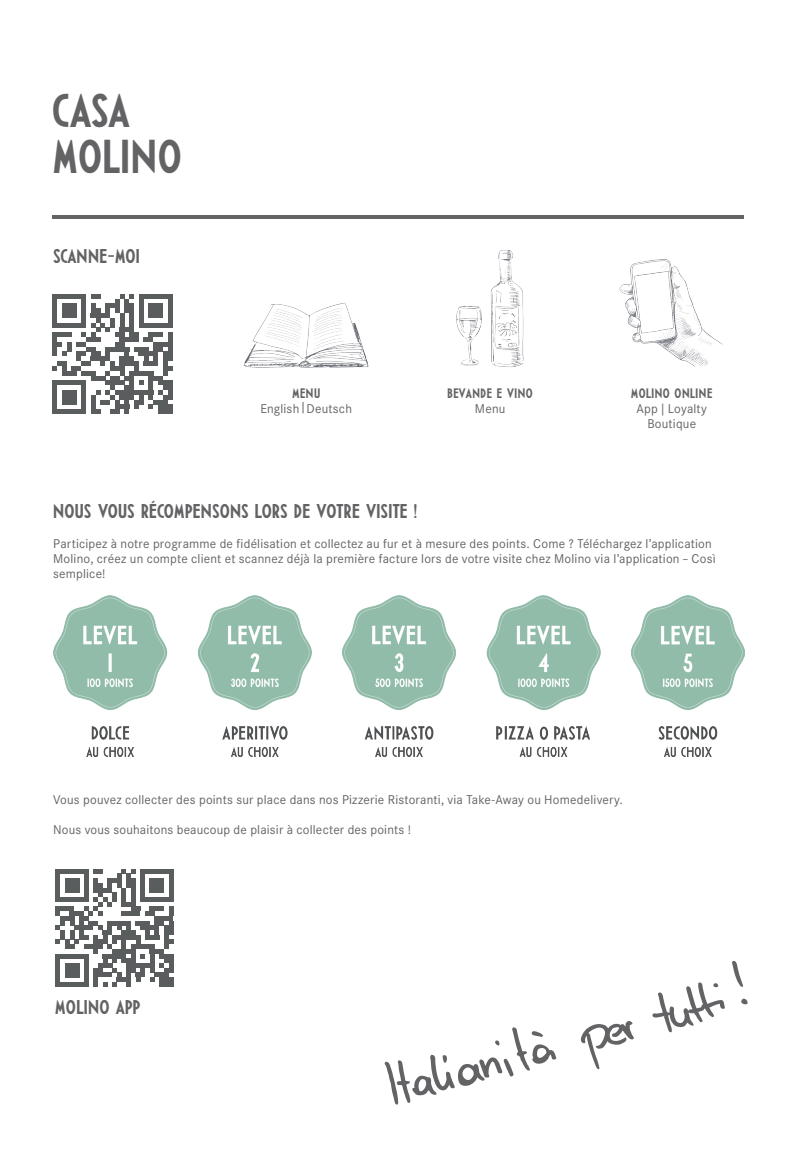
<style>
.page{position:relative;width:798px;height:1170px;background:#fff}
.page>*{position:absolute;margin:0;border:0;box-sizing:border-box;transform-origin:0 0}
.t1{font:47.5px/46.2px "MPI Deco";letter-spacing:-.015em;color:#636366}
.t2{font:20px "MPI Deco";color:#636366}
.t3{font:13.75px "MPI Deco";letter-spacing:.03em;color:#636366}
.t4{font:12.5px/15px "Corporate S";letter-spacing:.015em;color:#636366;text-align:center}
</style>
<div class="page">
<svg style="left:52px;top:294px;width:120px;height:120px"></svg>
<div style="left:52px;top:409px;width:34px;height:5px;background:#5a5d5d"></div>
<div style="left:62px;top:390px;width:14px;height:14px;background:#5a5d5d"></div>
<hr style="left:52px;top:215px;width:691px;height:3px;background:#636366">
<img style="left:456px;top:250px;width:68px;height:117px">
<img style="left:619px;top:259px;width:104px;height:108px">
<img style="left:243px;top:302px;width:126px;height:66px">
<svg style="left:580px;top:1021px;width:54px;height:48px"></svg>
<svg style="left:732px;top:960px;width:11px;height:26px"></svg>
<svg style="left:741px;top:998px;width:6px;height:6px"></svg>
<svg style="left:652px;top:982px;width:72px;height:50px"></svg>
<svg style="left:384px;top:1027px;width:172px;height:77px"></svg>
<svg style="left:55px;top:869px;width:118px;height:117px"></svg>
<div style="left:55px;top:981px;width:33px;height:5px;background:#5a5d5d"></div>
<div style="left:65px;top:963px;width:14px;height:14px;background:#5a5d5d"></div>
<img style="left:53px;top:596px;width:690px;height:160px">
<h1 class="t1" style="left:52px;top:88px;width:131px">CASA<br>MOLINO</h1>
<h2 class="t2" style="left:53px;top:245px;width:88px">SCANNE-MOI</h2>
<p class="t3" style="left:292px;top:385px;width:30px">MENU</p>
<p class="t4" style="left:260px;top:401px;width:93px">English Deutsch</p>
<p class="t3" style="left:447px;top:385px;width:87px">BEVANDE E VINO</p>
<p class="t4" style="left:474px;top:401px;width:32px">Menu</p>
<p class="t3" style="left:630px;top:385px;width:83px">MOLINO ONLINE</p>
<p class="t4" style="left:636px;top:401px;width:72px">App | Loyalty<br>Boutique</p>
<h2 class="t2" style="left:53px;top:500px;width:365px">NOUS VOUS RÉCOMPENSONS LORS DE VOTRE VISITE !</h2>
<p class="t4" style="left:53px;top:536px;width:663px;text-align:left">Participez à notre programme de fidélisation et collectez au fur et à mesure des points. Come ? Téléchargez l’application<br>Molino, créez un compte client et scannez déjà la première facture lors de votre visite chez Molino via l’application – Così semplice!</p>
<p class="t4" style="left:53px;top:791px;width:571px">Vous pouvez collecter des points sur place dans nos Pizzerie Ristoranti, via Take-Away ou Homedelivery.</p>
<p class="t4" style="left:53px;top:821px;width:359px">Nous vous souhaitons beaucoup de plaisir à collecter des points !</p>
<h2 class="t2" style="left:55px;top:995px;width:87px">MOLINO APP</h2>
</div>
